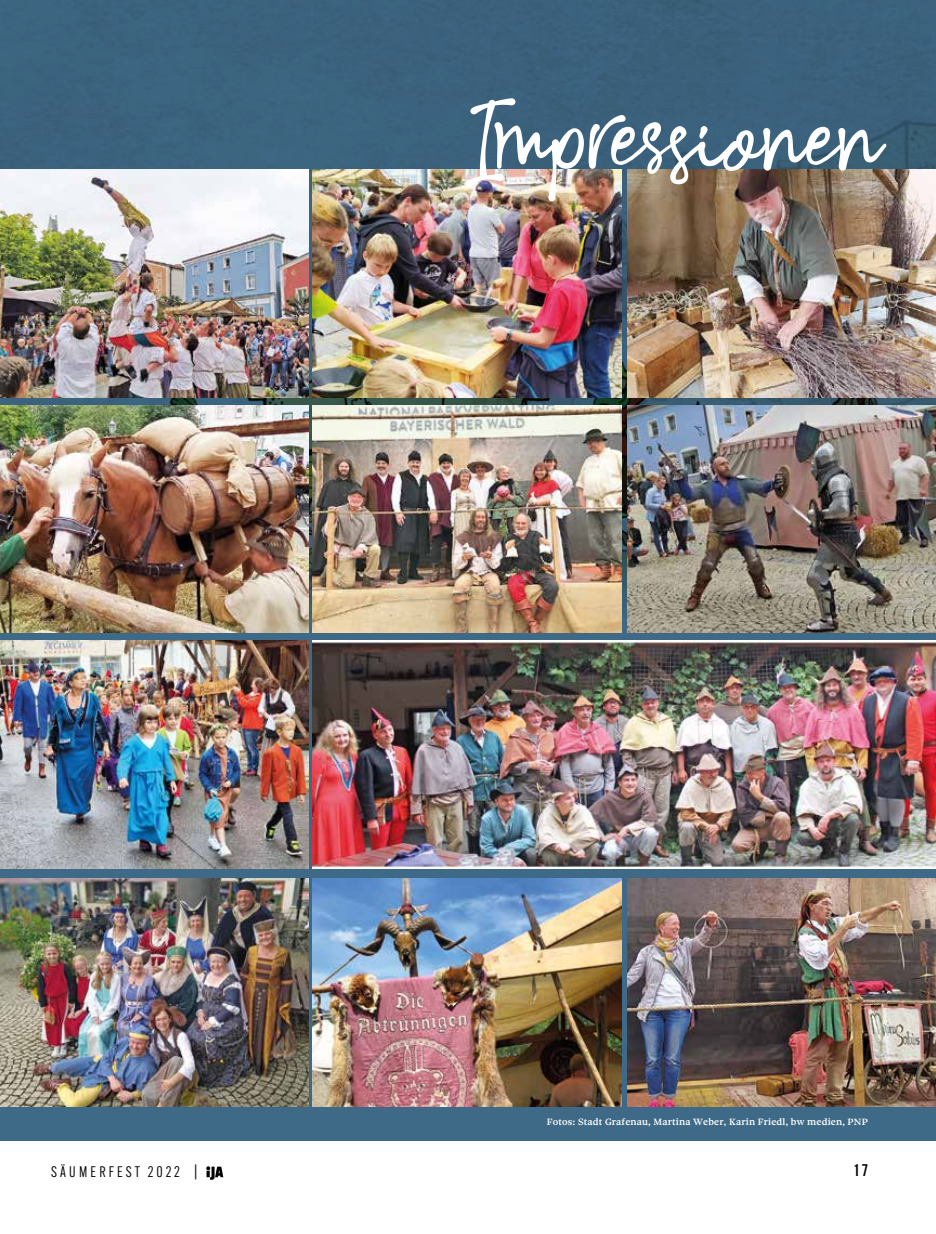
<style>
.page{position:relative;width:936px;height:1234px;background:#fff}
.page>*{position:absolute;margin:0;border:0;box-sizing:border-box;transform-origin:0 0}
.t1{font:88.95px "Rose Colored";color:#fff}
.t2{font:500 16.5px "Alternate Gothic ATF";color:#000}
.t3{font:15px "Alternate Gothic ATF";letter-spacing:.21em;color:#000}
.t4{font:500 9.75px "Sole Serif Caption";letter-spacing:.02em;color:#fff}
</style>
<div class="page">
<div style="left:0;top:0;width:935px;height:1140px;background:#3f6a87"></div>
<img style="left:0;top:0;width:935px;height:633px">
<svg style="left:206px;top:1166px;width:17px;height:13px"></svg>
<img style="left:0;top:170px;width:308px;height:227px">
<img style="left:0;top:405px;width:308px;height:227px">
<img style="left:0;top:640px;width:308px;height:228px">
<img style="left:0;top:878px;width:308px;height:228px">
<img style="left:313px;top:170px;width:308px;height:227px">
<img style="left:313px;top:405px;width:308px;height:227px">
<img style="left:313px;top:640px;width:622px;height:228px">
<img style="left:313px;top:878px;width:308px;height:228px">
<img style="left:627px;top:170px;width:308px;height:227px">
<img style="left:627px;top:405px;width:308px;height:227px">
<img style="left:627px;top:878px;width:308px;height:228px">
<h1 class="t1" style="left:476px;top:88px;width:407px">Impressionen</h1>
<p class="t4" style="left:547px;top:1115px;width:322px">Fotos: Stadt Grafenau, Martina Weber, Karin Friedl, bw medien, PNP</p>
<h3 class="t3" style="left:51px;top:1162px;width:149px">SÄUMERFEST 2022 |</h3>
<h2 class="t2" style="left:854px;top:1159px;width:15px">17</h2>
</div>
